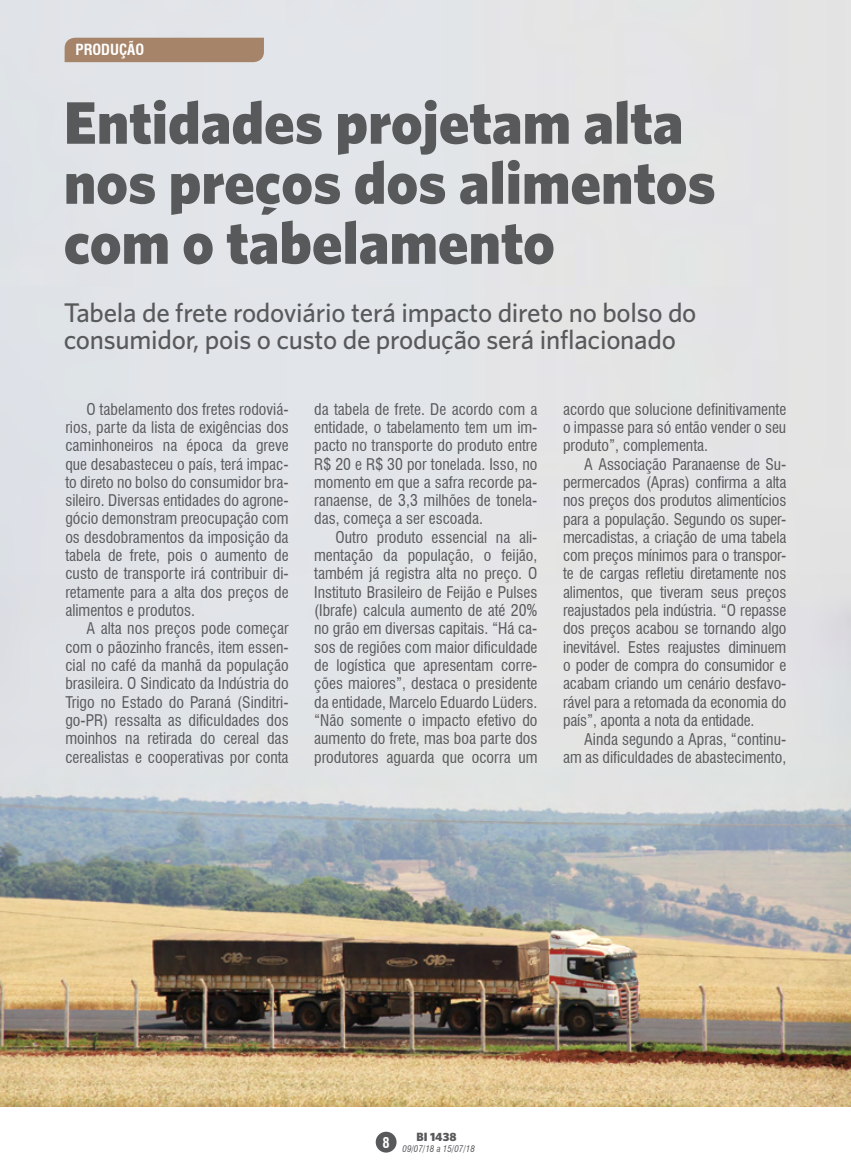
<style>
.page{position:relative;width:851px;height:1170px;background:#fff}
.page>*{position:absolute;margin:0;border:0;box-sizing:border-box;transform-origin:0 0}
.t1{font:900 60px/60px "Whitney HTF";color:#58595b}
.t2{font:500 27px/27px "Whitney HTF";letter-spacing:-.01em;color:#58595b}
.t3{font:condensed 15.75px/18.3px "Swiss 721 BT";color:#58595b;text-align:justify}
.t4{font:700 condensed 15px "Swiss 721 BT";color:#fff}
.t5{font:700 condensed 14.4px "Swiss 721 BT";color:#fff}
.t6{font:900 12px "Whitney HTF";color:#58595b}
.t7{font:italic condensed 9px "Swiss 721 BT";color:#58595b}
</style>
<div class="page">
<div style="left:375px;top:1131px;width:21px;height:21px;background:#58595b;border-radius:50%"></div>
<img style="left:0;top:0;width:850px;height:1106px">
<div style="left:65px;top:38px;width:199px;height:24px;background:#a68469"></div>
<p class="t4" style="left:76px;top:41px;width:70px">PRODUÇÃO</p>
<h1 class="t1" style="left:64px;top:91px;width:653px">Entidades projetam alta nos preços dos alimentos com o tabelamento</h1>
<h2 class="t2" style="left:64px;top:299px;width:634px">Tabela de frete rodoviário terá impacto direto no bolso do consumidor, pois o custo de produção será inflacionado</h2>
<p class="t3" style="left:65px;top:399px;width:225px;text-indent:21px">O tabelamento dos fretes rodoviá&shy;rios, parte da lista de exigências dos caminhoneiros na época da greve que desabasteceu o país, terá impac&shy;to direto no bolso do consumidor bra&shy;sileiro. Diversas entidades do agrone&shy;gócio demonstram preocupação com os desdobramentos da imposição da tabela de frete, pois o aumento de custo de transporte irá contribuir di&shy;retamente para a alta dos preços de alimentos e produtos.</p>
<p class="t3" style="left:65px;top:619px;width:225px;text-indent:21px">A alta nos preços pode começar com o pãozinho francês, item essen&shy;cial no café da manhã da população brasileira. O Sindicato da Indústria do Trigo no Estado do Paraná (Sinditri&shy;go-PR) ressalta as dificuldades dos moinhos na retirada do cereal das cerealistas e cooperativas por conta</p>
<p class="t3" style="left:314px;top:399px;width:225px">da tabela de frete. De acordo com a entidade, o tabelamento tem um im&shy;pacto no transporte do produto entre R$ 20 e R$ 30 por tonelada. Isso, no momento em que a safra recorde pa&shy;ranaense, de 3,3 milhões de tonela&shy;das, começa a ser escoada.</p>
<p class="t3" style="left:314px;top:528px;width:225px;text-indent:21px">Outro produto essencial na ali&shy;mentação da população, o feijão, também já registra alta no preço. O Instituto Brasileiro de Feijão e Pulses (Ibrafe) calcula aumento de até 20% no grão em diversas capitais. “Há ca&shy;sos de regiões com maior dificuldade de logística que apresentam corre&shy;ções maiores”, destaca o presidente da entidade, Marcelo Eduardo Lüders. “Não somente o impacto efetivo do aumento do frete, mas boa parte dos produtores aguarda que ocorra um</p>
<p class="t3" style="left:563px;top:400px;width:225px">acordo que solucione definitivamente o impasse para só então vender o seu produto”, complementa.</p>
<p class="t3" style="left:563px;top:454px;width:225px;text-indent:21px">A Associação Paranaense de Su&shy;permercados (Apras) confirma a alta nos preços dos produtos alimentícios para a população. Segundo os super&shy;mercadistas, a criação de uma tabela com preços mínimos para o transpor&shy;te de cargas refletiu diretamente nos alimentos, que tiveram seus preços reajustados pela indústria. “O repasse dos preços acabou se tornando algo inevitável. Estes reajustes diminuem o poder de compra do consumidor e acabam criando um cenário desfavo&shy;rável para a retomada da economia do país”, aponta a nota da entidade.</p>
<p class="t3" style="left:563px;top:729px;width:225px;text-align:right">Ainda segundo a Apras, “continu&shy;am as dificuldades de abastecimento,</p>
<p class="t5" style="left:382px;top:1133px;width:9px">8</p>
<p class="t6" style="left:416px;top:1128px;width:41px">BI 1438</p>
<p class="t7" style="left:402px;top:1143px;width:74px">09/07/18 a 15/07/18</p>
</div>
